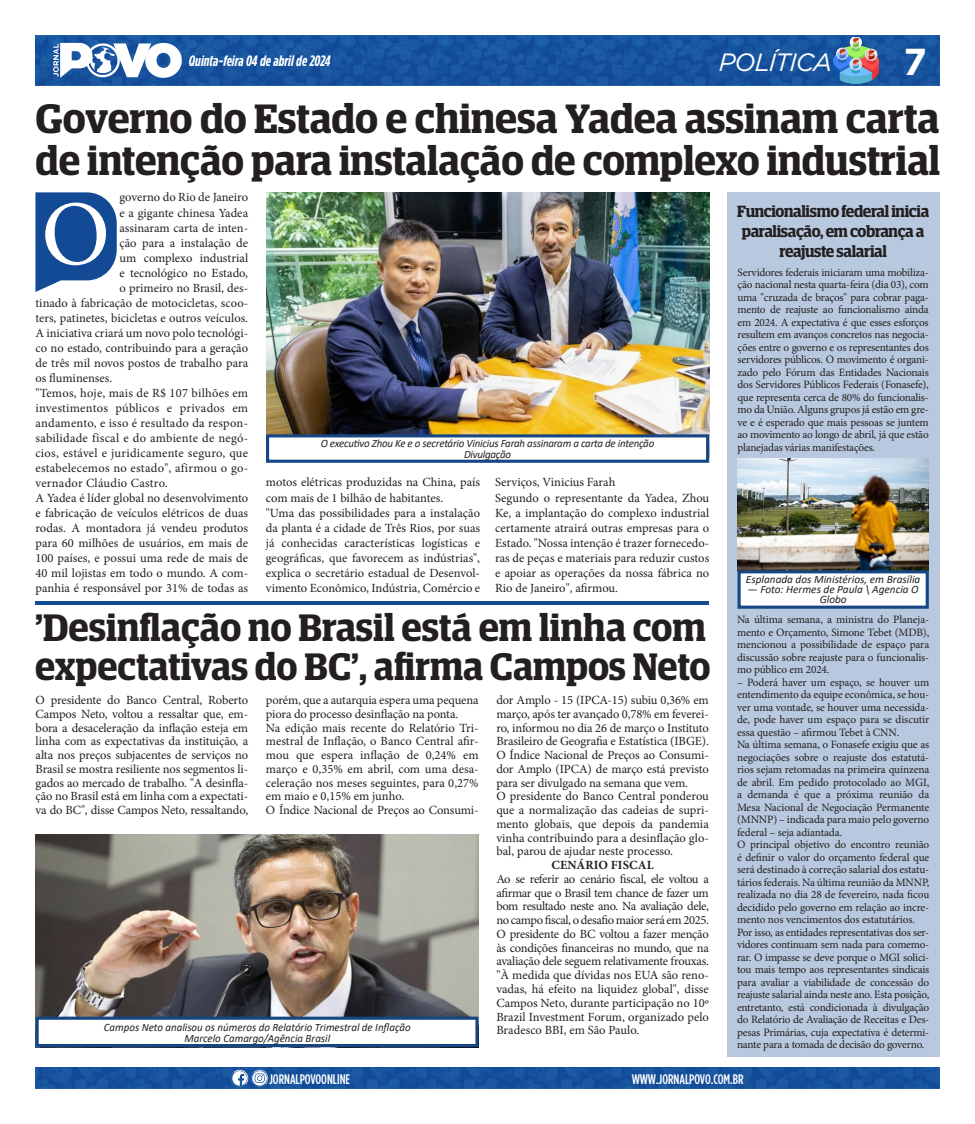
<style>
.page{position:relative;width:975px;height:1124px;background:#fff}
.page>*{position:absolute;margin:0;border:0;box-sizing:border-box;transform-origin:0 0}
.t1{font:92.12px "Minion Pro";color:#fff}
.t2{font:600 41px/41.9px "Guardian Egyptian Display";color:#231f20}
.t3{font:600 38.38px/39.1px "Guardian Egyptian Display";color:#231f20}
.t4{font:700 37.5px "Gotham";color:#fff}
.t5{font:italic 25px "Gotham";letter-spacing:-.04em;color:#fff}
.t6{font:600 16.25px/20px "Guardian Egyptian Display";letter-spacing:-.02em;color:#231f20;text-align:center}
.t7{font:italic 700 15px "Gotham Cond";color:#fff}
.t8{font:500 13.88px "Gotham Cond";color:#fff}
.t9{font:12.5px/13.8px "Minion Pro";letter-spacing:-.005em;color:#231f20;text-align:justify}
.t10{font:700 12.5px "Minion Pro";letter-spacing:.01em;color:#231f20}
.t11{font:11.25px/12.5px "Minion Pro";letter-spacing:-.015em;color:#231f20;text-align:justify}
.t12{font:italic 11.25px/10px "Calibri";color:#231f20;text-align:center}
.t13{font:italic 11.25px "Calibri";letter-spacing:-.02em;color:#231f20}
</style>
<div class="page">
<div style="left:35px;top:1067px;width:904px;height:21px;background:#17529d"></div>
<img style="left:35px;top:35px;width:904px;height:50px">
<svg style="left:53px;top:42px;width:129px;height:37px"></svg>
<svg style="left:230px;top:1068px;width:39px;height:18px"></svg>
<img style="left:833px;top:37px;width:45px;height:46px">
<div style="left:726px;top:192px;width:213px;height:865px;background:#b8c9df"></div>
<img style="left:266px;top:192px;width:443px;height:242px">
<img style="left:36px;top:834px;width:442px;height:182px">
<img style="left:737px;top:458px;width:191px;height:112px">
<div style="left:266px;top:434px;width:443px;height:28px;background:#fff;border:3px solid #174685"></div>
<div style="left:36px;top:1016px;width:442px;height:30px;background:#fff;border:3px solid #174685"></div>
<div style="left:737px;top:570px;width:191px;height:38px;background:#fff;border:3px solid #174685"></div>
<hr style="left:35px;top:601px;width:674px;height:3px;background:#124a96">
<svg style="left:35px;top:192px;width:82px;height:100px;background:#3766a6"></svg>
<p class="t7" style="left:189px;top:52px;width:143px">Quinta-feira 04 de abril de 2024</p>
<h3 class="t4" style="left:903px;top:37px;width:25px">7</h3>
<h3 class="t5" style="left:718px;top:47px;width:115px">POLÍTICA</h3>
<p class="t2" style="left:35px;top:98px;width:906px">Governo do Estado e chinesa Yadea assinam carta de intenção para instalação de complexo industrial</p>
<p class="t9" style="left:119px;top:191px;width:130px">governo do Rio de Janeiro</p>
<p class="t9" style="left:119px;top:206px;width:130px">e a gigante chinesa Yadea</p>
<p class="t9" style="left:119px;top:221px;width:130px">assinaram carta de inten-</p>
<p class="t9" style="left:119px;top:236px;width:130px">ção para a instalação de</p>
<p class="t9" style="left:119px;top:251px;width:130px">um complexo industrial</p>
<p class="t9" style="left:119px;top:266px;width:130px">e tecnológico no Estado,</p>
<p class="t9" style="left:119px;top:281px;width:130px">o primeiro no Brasil, des-</p>
<p class="t9" style="left:35px;top:296px;width:214px">tinado à fabricação de motocicletas, scoo-</p>
<p class="t9" style="left:35px;top:311px;width:214px">ters, patinetes, bicicletas e outros veículos.</p>
<p class="t9" style="left:35px;top:326px;width:214px">A iniciativa criará um novo polo tecnológi-</p>
<p class="t9" style="left:35px;top:341px;width:214px">co no estado, contribuindo para a geração</p>
<p class="t9" style="left:35px;top:356px;width:214px">de três mil novos postos de trabalho para</p>
<p class="t9" style="left:35px;top:371px;width:78px">os fluminenses.</p>
<p class="t9" style="left:35px;top:385px;width:214px;line-height:15px">"Temos, hoje, mais de R$ 107 bilhões em investimentos públicos e privados em andamento, e isso é resultado da respon&shy;sabilidade fiscal e do ambiente de negó&shy;cios, estável e juridicamente seguro, que estabelecemos no estado", afirmou o go&shy;vernador Cláudio Castro.</p>
<p class="t9" style="left:35px;top:490px;width:214px;line-height:15px">A Yadea é líder global no desenvolvimento e fabricação de veículos elétricos de duas rodas. A montadora já vendeu produtos para 60 milhões de usuários, em mais de 100 países, e possui uma rede de mais de 40 mil lojistas em todo o mundo. A com&shy;panhia é responsável por 31% de todas as</p>
<p class="t1" style="left:41px;top:173px;width:70px">O</p>
<p class="t6" style="left:737px;top:202px;width:194px">Funcionalismo federal inicia paralisação, em cobrança a reajuste salarial</p>
<p class="t11" style="left:737px;top:266px;width:193px">Servidores federais iniciaram uma mobiliza&shy;ção nacional nesta quarta-feira (dia 03), com uma "cruzada de braços" para cobrar paga&shy;mento de reajuste ao funcionalismo ainda em 2024. A expectativa é que esses esforços resultem em avanços concretos nas negocia&shy;ções entre o governo e os representantes dos servidores públicos. O movimento é organi&shy;zado pelo Fórum das Entidades Nacionais dos Servidores Públicos Federais (Fonasefe), que representa cerca de 80% do funcionalis&shy;mo da União. Alguns grupos já estão em gre&shy;ve e é esperado que mais pessoas se juntem ao movimento ao longo de abril, já que estão planejadas várias manifestações.</p>
<p class="t13" style="left:321px;top:435px;width:335px">O executivo Zhou Ke e o secretário Vinicius Farah assinaram a carta de intenção</p>
<p class="t13" style="left:464px;top:447px;width:49px">Divulgação</p>
<p class="t9" style="left:266px;top:475px;width:216px;line-height:15px">motos elétricas produzidas na China, país com mais de 1 bilhão de habitantes.</p>
<p class="t9" style="left:266px;top:505px;width:216px;line-height:15px">"Uma das possibilidades para a instalação da planta é a cidade de Três Rios, por suas já conhecidas características logísticas e geográficas, que favorecem as indústrias", explica o secretário estadual de Desenvol&shy;vimento Econômico, Indústria, Comércio e</p>
<p class="t9" style="left:495px;top:475px;width:122px">Serviços, Vinicius Farah</p>
<p class="t9" style="left:495px;top:490px;width:216px;line-height:15px">Segundo o representante da Yadea, Zhou Ke, a implantação do complexo industrial certamente atrairá outras empresas para o Estado. "Nossa intenção é trazer fornecedo&shy;ras de peças e materiais para reduzir custos e apoiar as operações da nossa fábrica no Rio de Janeiro", afirmou.</p>
<p class="t12" style="left:745px;top:574px;width:176px">Esplanada dos Ministérios, em Brasília</p>
<p class="t12" style="left:747px;top:584px;width:172px">— Foto: Hermes de Paula \ Agencia O<br>Globo</p>
<p class="t3" style="left:35px;top:608px;width:677px">'Desinflação no Brasil está em linha com expectativas do BC', afirma Campos Neto</p>
<p class="t9" style="left:36px;top:693px;width:214px">O presidente do Banco Central, Roberto Campos Neto, voltou a ressaltar que, em&shy;bora a desaceleração da inflação esteja em linha com as expectativas da instituição, a alta nos preços subjacentes de serviços no Brasil se mostra resiliente nos segmentos li&shy;gados ao mercado de trabalho. "A desinfla&shy;ção no Brasil está em linha com a expectati&shy;va do BC", disse Campos Neto, ressaltando,</p>
<p class="t9" style="left:266px;top:693px;width:214px">porém, que a autarquia espera uma pequena piora do processo desinflação na ponta.</p>
<p class="t9" style="left:266px;top:720px;width:214px">Na edição mais recente do Relatório Tri&shy;mestral de Inflação, o Banco Central afir&shy;mou que espera inflação de 0,24% em março e 0,35% em abril, com uma desa&shy;celeração nos meses seguintes, para 0,27% em maio e 0,15% em junho.</p>
<p class="t9" style="left:266px;top:803px;width:214px">O Índice Nacional de Preços ao Consumi-</p>
<p class="t12" style="left:104px;top:1021px;width:308px">Campos Neto analisou os números do Relatório Trimestral de Inflação</p>
<p class="t12" style="left:184px;top:1032px;width:147px">Marcelo Camargo/Agência Brasil</p>
<p class="t9" style="left:496px;top:693px;width:214px">dor Amplo - 15 (IPCA-15) subiu 0,36% em março, após ter avançado 0,78% em feverei&shy;ro, informou no dia 26 de março o Instituto Brasileiro de Geografia e Estatística (IBGE).<br>O Índice Nacional de Preços ao Consumi&shy;dor Amplo (IPCA) de março está previsto para ser divulgado na semana que vem.</p>
<p class="t9" style="left:496px;top:789px;width:214px">O presidente do Banco Central ponderou que a normalização das cadeias de supri&shy;mento globais, que depois da pandemia vinha contribuindo para a desinflação glo&shy;bal, parou de ajudar neste processo.</p>
<p class="t10" style="left:551px;top:856px;width:103px">CENÁRIO FISCAL</p>
<p class="t9" style="left:496px;top:872px;width:214px">Ao se referir ao cenário fiscal, ele voltou a afirmar que o Brasil tem chance de fazer um bom resultado neste ano. Na avaliação dele, no campo fiscal, o desafio maior será em 2025.</p>
<p class="t9" style="left:496px;top:927px;width:214px">O presidente do BC voltou a fazer menção às condições financeiras no mundo, que na avaliação dele seguem relativamente frouxas.</p>
<p class="t9" style="left:496px;top:968px;width:214px">"À medida que dívidas nos EUA são reno&shy;vadas, há efeito na liquidez global", disse Campos Neto, durante participação no 10º Brazil Investment Forum, organizado pelo Bradesco BBI, em São Paulo.</p>
<p class="t11" style="left:737px;top:613px;width:194px">Na última semana, a ministra do Planeja&shy;mento e Orçamento, Simone Tebet (MDB), mencionou a possibilidade de espaço para discussão sobre reajuste para o funcionalis&shy;mo público em 2024.</p>
<p class="t11" style="left:737px;top:675px;width:194px">– Poderá haver um espaço, se houver um entendimento da equipe econômica, se hou&shy;ver uma vontade, se houver uma necessida&shy;de, pode haver um espaço para se discutir essa questão – afirmou Tebet à CNN.</p>
<p class="t11" style="left:737px;top:738px;width:194px">Na última semana, o Fonasefe exigiu que as negociações sobre o reajuste dos estatutá&shy;rios sejam retomadas na primeira quinzena de abril. Em pedido protocolado ao MGI, a demanda é que a próxima reunião da Mesa Nacional de Negociação Permanente (MNNP) – indicada para maio pelo governo federal – seja adiantada.</p>
<p class="t11" style="left:737px;top:838px;width:194px">O principal objetivo do encontro reunião é definir o valor do orçamento federal que será destinado à correção salarial dos estatu&shy;tários federais. Na última reunião da MNNP, realizada no dia 28 de fevereiro, nada ficou decidido pelo governo em relação ao incre&shy;mento nos vencimentos dos estatutários.</p>
<p class="t11" style="left:737px;top:925px;width:194px">Por isso, as entidades representativas dos ser&shy;vidores continuam sem nada para comemo&shy;rar. O impasse se deve porque o MGI solici&shy;tou mais tempo aos representantes sindicais para avaliar a viabilidade de concessão do reajuste salarial ainda neste ano. Esta posição, entretanto, está condicionada à divulgação do Relatório de Avaliação de Receitas e Des&shy;pesas Primárias, cuja expectativa é determi&shy;nante para a tomada de decisão do governo.</p>
<p class="t8" style="left:269px;top:1070px;width:83px">JORNALPOVOONLINE</p>
<p class="t8" style="left:631px;top:1070px;width:113px">WWW.JORNALPOVO.COM.BR</p>
</div>
